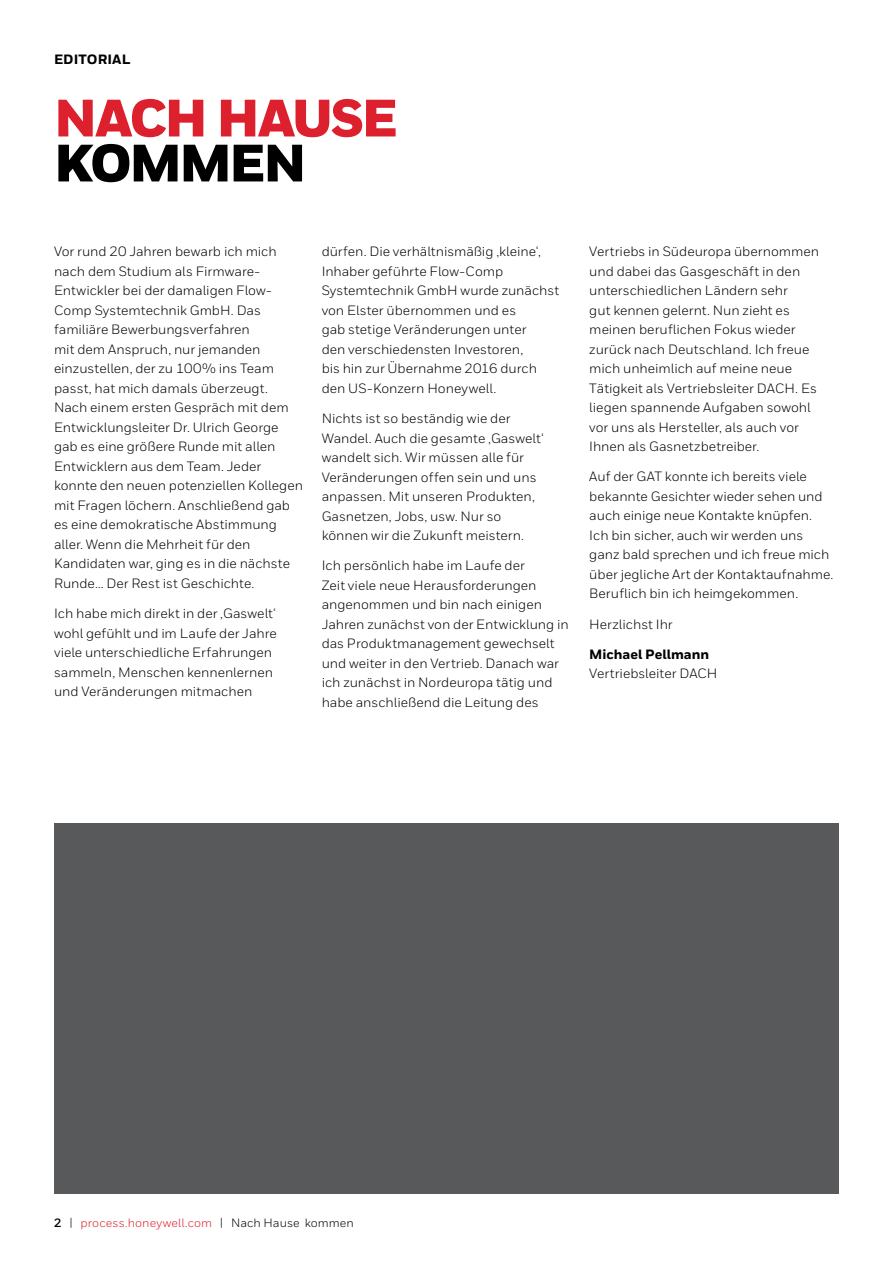
<style>
.page{position:relative;width:893px;height:1263px;background:#fff}
.page>*{position:absolute;margin:0;border:0;box-sizing:border-box;transform-origin:0 0}
.t1{font:900 52.5px "Honeywell Sans";letter-spacing:-.045em;color:#dc202e}
.t2{font:900 52.5px "Honeywell Sans";letter-spacing:-.05em;color:#000}
.t3{font:13.5px/19.5px "Honeywell Sans";color:#000}
.t4{font:800 13.5px "Honeywell Sans";color:#000}
.t5{font:12px "Honeywell Sans";letter-spacing:.005em;color:#dc202e}
.s1{font-weight:700;color:#000}
.s2{color:#000}
</style>
<div class="page">
<div style="left:54px;top:823px;width:785px;height:370px;background:#58595b"></div>
<p class="t4" style="left:54px;top:52px;width:78px">EDITORIAL</p>
<h1 class="t1" style="left:54px;top:86px;width:345px">NACH HAUSE</h1>
<h1 class="t2" style="left:54px;top:131px;width:254px">KOMMEN</h1>
<p class="t3" style="left:54px;top:242px;width:250px">Vor rund 20 Jahren bewarb ich mich nach dem Studium als Firmware-Entwickler bei der damaligen Flow-Comp Systemtechnik GmbH. Das familiäre Bewerbungsverfahren<br>mit dem Anspruch, nur jemanden einzustellen, der zu 100% ins Team passt, hat mich damals überzeugt.<br>Nach einem ersten Gespräch mit dem Entwicklungsleiter Dr. Ulrich George gab es eine größere Runde mit allen Entwicklern aus dem Team. Jeder konnte den neuen potenziellen Kollegen mit Fragen löchern. Anschließend gab es eine demokratische Abstimmung aller. Wenn die Mehrheit für den Kandidaten war, ging es in die nächste Runde… Der Rest ist Geschichte.</p>
<p class="t3" style="left:54px;top:604px;width:224px">Ich habe mich direkt in der ‚Gaswelt‘ wohl gefühlt und im Laufe der Jahre viele unterschiedliche Erfahrungen sammeln, Menschen kennenlernen und Veränderungen mitmachen</p>
<p class="t3" style="left:322px;top:242px;width:239px">dürfen. Die verhältnismäßig ‚kleine‘,<br>Inhaber geführte Flow-Comp<br>Systemtechnik GmbH wurde zunächst von Elster übernommen und es<br>gab stetige Veränderungen unter<br>den verschiedensten Investoren,<br>bis hin zur Übernahme 2016 durch den US-Konzern Honeywell.</p>
<p class="t3" style="left:322px;top:409px;width:224px">Nichts ist so beständig wie der<br>Wandel. Auch die gesamte ‚Gaswelt‘ wandelt sich. Wir müssen alle für<br>Veränderungen offen sein und uns anpassen. Mit unseren Produkten,<br>Gasnetzen, Jobs, usw. Nur so können wir die Zukunft meistern.</p>
<p class="t3" style="left:322px;top:556px;width:249px">Ich persönlich habe im Laufe der<br>Zeit viele neue Herausforderungen angenommen und bin nach einigen Jahren zunächst von der Entwicklung in das Produktmanagement gewechselt und weiter in den Vertrieb. Danach war ich zunächst in Nordeuropa tätig und habe anschließend die Leitung des</p>
<p class="t3" style="left:589px;top:242px;width:231px">Vertriebs in Südeuropa übernommen und dabei das Gasgeschäft in den unterschiedlichen Ländern sehr<br>gut kennen gelernt. Nun zieht es meinen beruflichen Fokus wieder zurück nach Deutschland. Ich freue mich unheimlich auf meine neue Tätigkeit als Vertriebsleiter DACH. Es liegen spannende Aufgaben sowohl vor uns als Hersteller, als auch vor Ihnen als Gasnetzbetreiber.</p>
<p class="t3" style="left:589px;top:467px;width:246px">Auf der GAT konnte ich bereits viele bekannte Gesichter wieder sehen und auch einige neue Kontakte knüpfen.<br>Ich bin sicher, auch wir werden uns ganz bald sprechen und ich freue mich über jegliche Art der Kontaktaufnahme.<br>Beruflich bin ich heimgekommen.</p>
<p class="t3" style="left:589px;top:614px;width:85px">Herzlichst Ihr</p>
<p class="t4" style="left:589px;top:646px;width:121px">Michael Pellmann</p>
<p class="t3" style="left:589px;top:664px;width:130px">Vertriebsleiter DACH</p>
<p class="t5" style="left:54px;top:1216px;width:301px"><span class="s1">2</span> <span class="s2">|</span> process.honeywell.com <span class="s2">| Nach Hause kommen</span></p>
</div>
